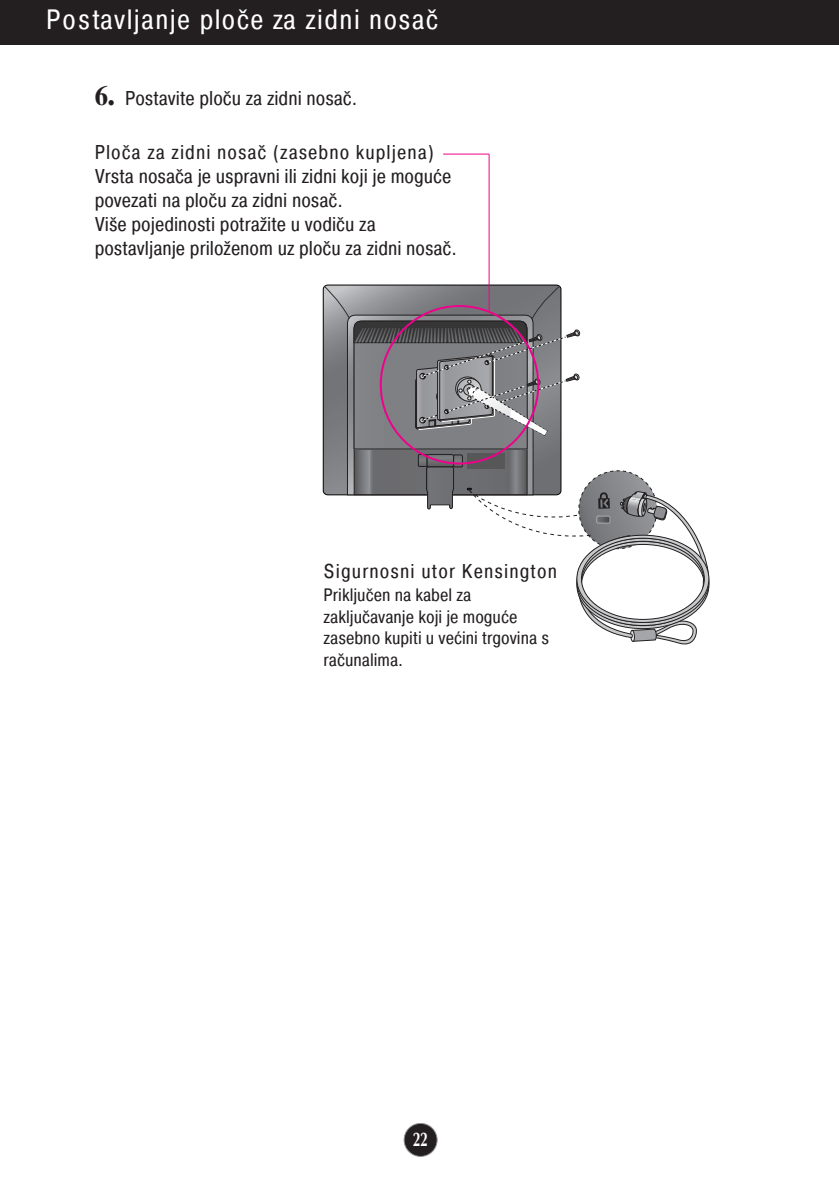
<style>
.page{position:relative;width:839px;height:1189px;background:#fff}
.page>*{position:absolute;margin:0;border:0;box-sizing:border-box;transform-origin:0 0}
.t1{font:28px "Pragmatica Cond Cr";letter-spacing:.05em;color:#fff}
.t2{font:20px/24px "Pragmatica Cond Cr";color:#231f20}
.t3{font:20px "Pragmatica Cond Cr";letter-spacing:.055em;color:#231f20}
.t4{font:700 20px "Optima";color:#fff;scale:.7 1}
.t5{font:18px/21.6px "Pragmatica Cond Cr";color:#231f20}
.s1{font-family:"Times";font-weight:700;font-size:28px}
.s2{font-family:"Times";font-weight:700;font-size:32px}
</style>
<div class="page">
<div style="left:404px;top:1123px;width:33px;height:33px;background:#231f20;border-radius:50%"></div>
<div style="left:403px;top:1123px;width:34px;height:34px;border:2px solid #939598;border-radius:50%"></div>
<div style="left:0;top:0;width:839px;height:45px;background:#231f20"></div>
<hr style="left:488px;top:154px;width:1px;height:158px;background:#ed028c">
<hr style="left:443px;top:154px;width:46px;height:1px;background:#ed028c">
<svg style="left:324px;top:286px;width:386px;height:359px"></svg>
<h1 class="t1" style="left:46px;top:9px;width:393px">Postavljanje ploče za zidni nosač</h1>
<p class="t2" style="left:95px;top:88px;width:264px"><span class="s1">6</span><span class="s2">.</span> Postavite ploču za zidni nosač.</p>
<p class="t2" style="left:95px;top:143px;width:364px">Ploča za zidni nosač (zasebno kupljena)<br>Vrsta nosača je uspravni ili zidni koji je moguće povezati na ploču za zidni nosač.<br>Više pojedinosti potražite u vodiču za postavljanje priloženom uz ploču za zidni nosač.</p>
<p class="t3" style="left:323px;top:564px;width:235px">Sigurnosni utor Kensington</p>
<p class="t5" style="left:323px;top:586px;width:227px">Priključen na kabel za zaključavanje koji je moguće zasebno kupiti u većini trgovina s računalima.</p>
<p class="t4" style="left:413px;top:1131px;width:23px">22</p>
</div>
